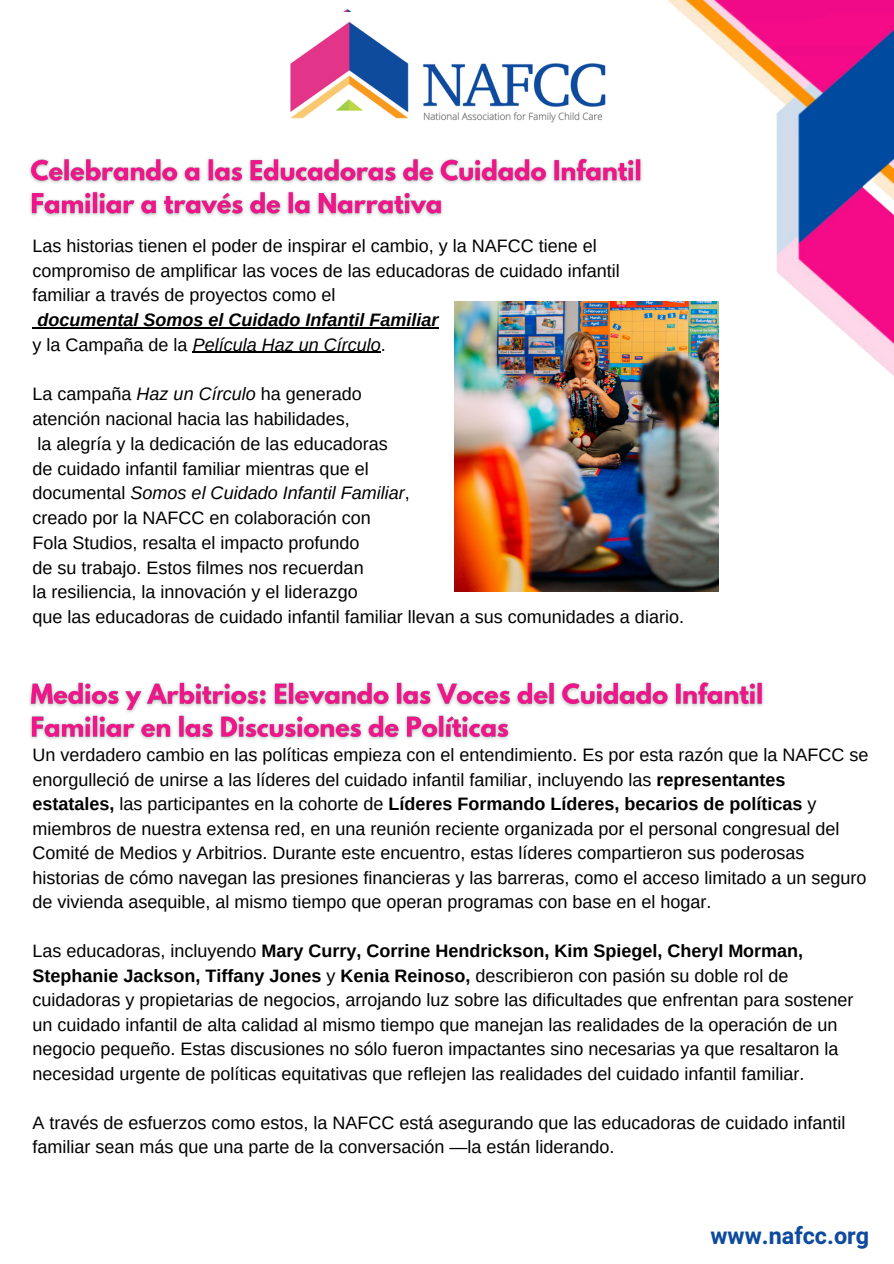
<style>
.page{position:relative;width:894px;height:1264px;background:#fff}
.page>*{position:absolute;margin:0;border:0;box-sizing:border-box;transform-origin:0 0}
.t1{font:700 23.4px "Heebo";color:#0f4b9d}
.t2{font:18px/24.5px "Arimo";color:#000}
.t3{font:italic 18px "Arimo";color:#000}
.t4{font:italic 700 18px "Arimo";color:#000}
.s1{font-style:normal}
.s2{font-style:italic}
.s3{font-weight:700}
</style>
<div class="page">
<img style="left:667px;top:0;width:226px;height:384px">
<hr style="left:37px;top:327px;width:402px;height:1px;background:#000">
<hr style="left:193px;top:352px;width:188px;height:1px;background:#000">
<img style="left:290px;top:21px;width:316px;height:102px">
<img style="left:29px;top:158px;width:613px;height:59px">
<img style="left:454px;top:301px;width:264px;height:291px">
<img style="left:29px;top:682px;width:735px;height:58px">
<p class="t2" style="left:32px;top:233px;width:565px">Las historias tienen el poder de inspirar el cambio, y la NAFCC tiene el</p>
<p class="t2" style="left:32px;top:258px;width:588px">compromiso de amplificar las voces de las educadoras de cuidado infantil</p>
<p class="t2" style="left:32px;top:283px;width:304px">familiar a través de proyectos como el</p>
<p class="t4" style="left:37px;top:310px;width:402px">documental Somos el Cuidado Infantil Familiar</p>
<p class="t3" style="left:32px;top:334px;width:355px"><span class="s1">y la Campaña de la</span> Película Haz un Círculo<span class="s1">.</span></p>
<p class="t2" style="left:32px;top:382px;width:331px">La campaña <span class="s2">Haz un Círculo</span> ha generado</p>
<p class="t2" style="left:32px;top:406px;width:319px">atención nacional hacia las habilidades,</p>
<p class="t2" style="left:37px;top:431px;width:352px">la alegría y la dedicación de las educadoras</p>
<p class="t2" style="left:32px;top:456px;width:337px">de cuidado infantil familiar mientras que el</p>
<p class="t3" style="left:32px;top:483px;width:379px"><span class="s1">documental</span> Somos el Cuidado Infantil Familiar<span class="s1">,</span></p>
<p class="t2" style="left:32px;top:505px;width:339px">creado por la NAFCC en colaboración con</p>
<p class="t2" style="left:32px;top:530px;width:328px">Fola Studios, resalta el impacto profundo</p>
<p class="t2" style="left:32px;top:555px;width:332px">de su trabajo. Estos filmes nos recuerdan</p>
<p class="t2" style="left:32px;top:580px;width:326px">la resiliencia, la innovación y el liderazgo</p>
<p class="t2" style="left:32px;top:604px;width:653px">que las educadoras de cuidado infantil familiar llevan a sus comunidades a diario.</p>
<p class="t2" style="left:32px;top:743px;width:837px">Un verdadero cambio en las políticas empieza con el entendimiento. Es por esta razón que la NAFCC se enorgulleció de unirse a las líderes del cuidado infantil familiar, incluyendo las <span class="s3">representantes estatales,</span> las participantes en la cohorte de <span class="s3">Líderes Formando Líderes, becarios de políticas</span> y miembros de nuestra extensa red, en una reunión reciente organizada por el personal congresual del Comité de Medios y Arbitrios. Durante este encuentro, estas líderes compartieron sus poderosas historias de cómo navegan las presiones financieras y las barreras, como el acceso limitado a un seguro de vivienda asequible, al mismo tiempo que operan programas con base en el hogar.</p>
<p class="t2" style="left:32px;top:938px;width:822px">Las educadoras, incluyendo <span class="s3">Mary Curry, Corrine Hendrickson, Kim Spiegel, Cheryl Morman, Stephanie Jackson, Tiffany Jones</span> y <span class="s3">Kenia Reinoso,</span> describieron con pasión su doble rol de cuidadoras y propietarias de negocios, arrojando luz sobre las dificultades que enfrentan para sostener un cuidado infantil de alta calidad al mismo tiempo que manejan las realidades de la operación de un negocio pequeño. Estas discusiones no sólo fueron impactantes sino necesarias ya que resaltaron la necesidad urgente de políticas equitativas que reflejen las realidades del cuidado infantil familiar.</p>
<p class="t2" style="left:32px;top:1110px;width:814px">A través de esfuerzos como estos, la NAFCC está asegurando que las educadoras de cuidado infantil familiar sean más que una parte de la conversación —la están liderando.</p>
<p class="t1" style="left:710px;top:1219px;width:160px">www.nafcc.org</p>
</div>
